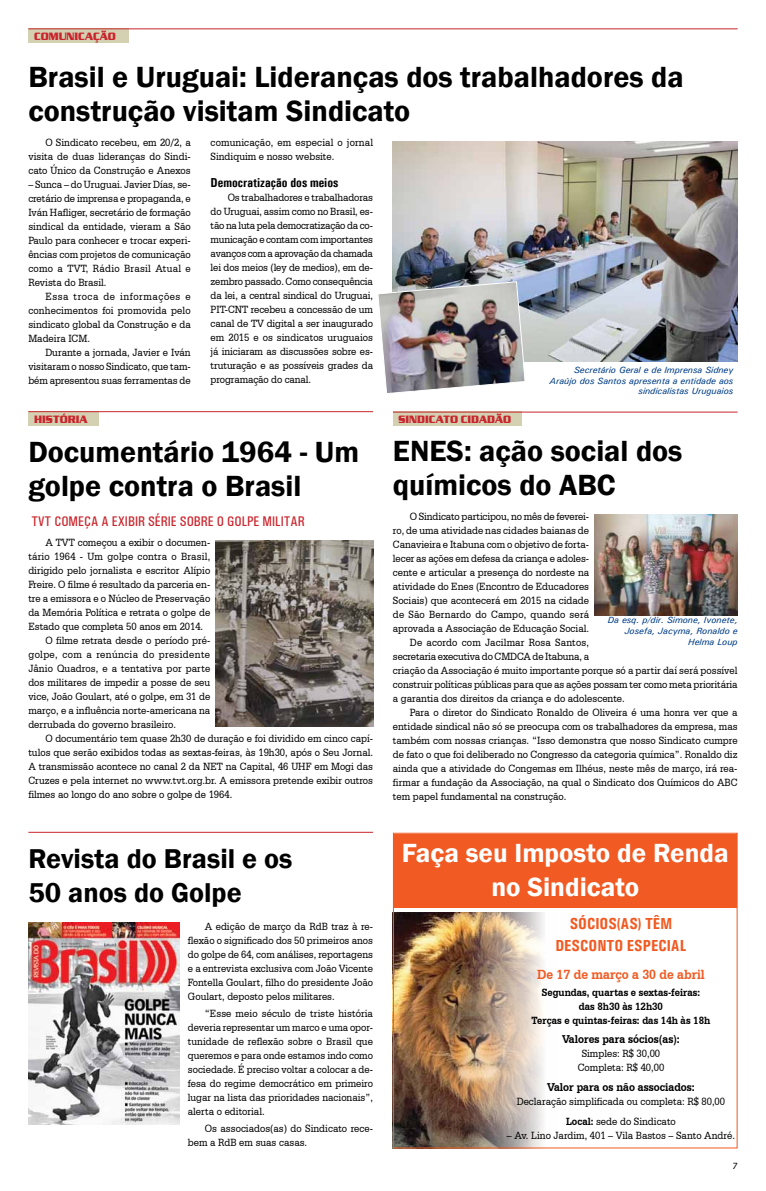
<style>
.page{position:relative;width:766px;height:1191px;background:#fff}
.page>*{position:absolute;margin:0;border:0;box-sizing:border-box;transform-origin:0 0}
.t1{font:600 30px/34px "Franklin Gothic";color:#000}
.t2{font:600 28px/34px "Franklin Gothic";color:#000}
.t3{font:600 27px/34px "Franklin Gothic";color:#fff;text-align:center}
.t4{font:700 condensed 16px "Univers";color:#f15a22}
.t5{font:500 condensed 14px "Univers";color:#c9252c}
.t6{font:700 14px "Serifa BT";color:#f15a22;scale:.9 1}
.t7{font:700 condensed 13px "Univers";color:#000}
.t8{font:700 12px "Serifa BT";color:#000;scale:.9 1}
.t9{font:11px/14px "Serifa BT";color:#000;text-align:justify;scale:.9 1}
.t10{font:700 11px/14px "Serifa BT";color:#000;text-align:center;scale:.9 1}
.t11{font:700 11px "Serpentine D";color:#c9252c;scale:.9 1}
.t12{font:11px "Serifa BT";letter-spacing:.02em;color:#000;scale:.9 1}
.t13{font:11px "Serifa BT";letter-spacing:.035em;color:#000;scale:.9 1}
.t14{font:italic 500 9px/10.8px "Univers";color:#023f88;text-align:right}
.t15{font:italic 500 9px "Univers";color:#000}
.s1{font-weight:700}
</style>
<div class="page">
<img style="left:395px;top:912px;width:149px;height:234px">
<div style="left:393px;top:833px;width:343px;height:74px;background:#f15a22"></div>
<div style="left:28px;top:28px;width:100px;height:15px;background:#d4d1b3"></div>
<hr style="left:28px;top:28px;width:709px;height:1px;background:#c9252c">
<div style="left:28px;top:411px;width:71px;height:14px;background:#d4d1b3"></div>
<hr style="left:28px;top:411px;width:345px;height:1px;background:#c9252c">
<div style="left:393px;top:411px;width:128px;height:15px;background:#d4d1b3"></div>
<hr style="left:393px;top:411px;width:344px;height:1px;background:#c9252c">
<img style="left:594px;top:515px;width:143px;height:100px">
<div style="left:393px;top:832px;width:344px;height:316px;border:1px solid #f15a22"></div>
<img style="left:393px;top:142px;width:344px;height:219px">
<img style="left:378px;top:281px;width:148px;height:112px">
<img style="left:216px;top:540px;width:157px;height:187px">
<img style="left:28px;top:922px;width:151px;height:202px">
<hr style="left:28px;top:831px;width:345px;height:1px;background:#c9252c">
<p class="t11" style="left:34px;top:30px;width:92px">COMUNICAÇÃO</p>
<h1 class="t1" style="left:28px;top:60px;width:656px">Brasil e Uruguai: Lideranças dos trabalhadores da construção visitam Sindicato</h1>
<p class="t9" style="left:210px;top:135px;width:182px">comunicação, em especial o jornal<br>Sindiquim e nosso website.</p>
<p class="t7" style="left:210px;top:174px;width:129px">DEMOCRATIZAÇÃO DOS MEIOS</p>
<p class="t9" style="left:210px;top:190px;width:182px;text-indent:17px">Os trabalhadores e trabalhadoras do Uruguai, assim como no Brasil, es&shy;tão na luta pela democratização da co&shy;municação e contam com importantes avanços com a aprovação da chamada lei dos meios (ley de medios), em de&shy;zembro passado. Como consequência da lei, a central sindical do Uruguai, PIT-CNT recebeu a concessão de um canal de TV digital a ser inaugurado em 2015 e os sindicatos uruguaios já iniciaram as discussões sobre es&shy;truturação e as possíveis grades da programação do canal.</p>
<p class="t11" style="left:34px;top:413px;width:61px">HISTÓRIA</p>
<p class="t11" style="left:398px;top:413px;width:127px">SINDICATO CIDADÃO</p>
<p class="t9" style="left:28px;top:135px;width:182px;text-indent:17px">O Sindicato recebeu, em 20/2, a visita de duas lideranças do Sindi&shy;cato Único da Construção e Anexos</p>
<p class="t9" style="left:28px;top:177px;width:182px">– Sunca – do Uruguai. Javier Días, se&shy;cretário de imprensa e propaganda, e Iván Hafliger, secretário de formação sindical da entidade, vieram a São Paulo para conhecer e trocar experi&shy;ências com projetos de comunicação como a TVT, Rádio Brasil Atual e Revista do Brasil.</p>
<p class="t9" style="left:28px;top:289px;width:182px;text-indent:17px">Essa troca de informações e conhecimentos foi promovida pelo sindicato global da Construção e da Madeira ICM.</p>
<p class="t9" style="left:28px;top:345px;width:182px;text-indent:17px">Durante a jornada, Javier e Iván visitaram o nosso Sindicato, que tam&shy;bém apresentou suas ferramentas de</p>
<p class="t14" style="left:549px;top:364px;width:185px">Secretário Geral e de Imprensa Sidney<br>Araújo dos Santos apresenta a entidade aos sindicalistas Uruguaios</p>
<h1 class="t1" style="left:28px;top:436px;width:332px">Documentário 1964 - Um golpe contra o Brasil</h1>
<p class="t5" style="left:31px;top:513px;width:274px">TVT COMEÇA A EXIBIR SÉRIE SOBRE O GOLPE MILITAR</p>
<p class="t9" style="left:45px;top:535px;width:185px">A TVT começou a exibir o documen-</p>
<p class="t12" style="left:28px;top:549px;width:204px">tário 1964 - Um golpe contra o Brasil,</p>
<p class="t9" style="left:28px;top:563px;width:203px">dirigido pelo jornalista e escritor Alípio</p>
<p class="t9" style="left:28px;top:577px;width:203px">Freire. O filme é resultado da parceria en-</p>
<p class="t9" style="left:28px;top:591px;width:203px">tre a emissora e o Núcleo de Preservação</p>
<p class="t9" style="left:28px;top:605px;width:203px">da Memória Política e retrata o golpe de</p>
<p class="t9" style="left:28px;top:619px;width:196px">Estado que completa 50 anos em 2014.</p>
<p class="t9" style="left:45px;top:633px;width:185px">O filme retrata desde o período pré-</p>
<p class="t13" style="left:28px;top:647px;width:203px">golpe, com a renúncia do presidente</p>
<p class="t9" style="left:28px;top:661px;width:203px">Jânio Quadros, e a tentativa por parte</p>
<p class="t9" style="left:28px;top:675px;width:203px">dos militares de impedir a posse de seu</p>
<p class="t9" style="left:28px;top:689px;width:204px">vice, João Goulart, até o golpe, em 31 de</p>
<p class="t9" style="left:28px;top:703px;width:204px">março, e a influência norte-americana na</p>
<p class="t9" style="left:28px;top:717px;width:165px">derrubada do governo brasileiro.</p>
<p class="t9" style="left:45px;top:731px;width:365px">O documentário tem quase 2h30 de duração e foi dividido em cinco capí-</p>
<p class="t9" style="left:28px;top:745px;width:384px">tulos que serão exibidos todas as sextas-feiras, às 19h30, após o Seu Jornal.</p>
<p class="t9" style="left:28px;top:759px;width:384px">A transmissão acontece no canal 2 da NET na Capital, 46 UHF em Mogi das</p>
<p class="t9" style="left:28px;top:773px;width:384px">Cruzes e pela internet no www.tvt.org.br. A emissora pretende exibir outros</p>
<p class="t9" style="left:28px;top:787px;width:228px">filmes ao longo do ano sobre o golpe de 1964.</p>
<h2 class="t2" style="left:28px;top:842px;width:265px">Revista do Brasil e os<br>50 anos do Golpe</h2>
<p class="t9" style="left:188px;top:919px;width:207px;text-indent:17px">A edição de março da RdB traz à re&shy;flexão o significado dos 50 primeiros anos do golpe de 64, com análises, reportagens e a entrevista exclusiva com João Vicente Fontella Goulart, filho do presidente João Goulart, deposto pelos militares.</p>
<p class="t9" style="left:188px;top:1006px;width:207px;text-indent:17px">“Esse meio século de triste história deveria representar um marco e uma opor&shy;tunidade de reflexão sobre o Brasil que queremos e para onde estamos indo como sociedade. É preciso voltar a colocar a de&shy;fesa do regime democrático em primeiro lugar na lista das prioridades nacionais”, alerta o editorial.</p>
<p class="t9" style="left:188px;top:1121px;width:207px;text-indent:17px">Os associados(as) do Sindicato rece&shy;bem a RdB em suas casas.</p>
<h1 class="t1" style="left:393px;top:434px;width:291px">ENES: ação social dos químicos do ABC</h1>
<p class="t9" style="left:410px;top:509px;width:200px">O Sindicato participou, no mês de feverei-</p>
<p class="t9" style="left:393px;top:523px;width:219px">ro, de uma atividade nas cidades baianas de</p>
<p class="t9" style="left:393px;top:537px;width:219px">Canavieira e Itabuna com o objetivo de forta-</p>
<p class="t9" style="left:393px;top:551px;width:219px">lecer as ações em defesa da criança e adoles-</p>
<p class="t9" style="left:393px;top:565px;width:219px">cente e articular a presença do nordeste na</p>
<p class="t9" style="left:393px;top:579px;width:219px">atividade do Enes (Encontro de Educadores</p>
<p class="t9" style="left:393px;top:593px;width:219px">Sociais) que acontecerá em 2015 na cidade</p>
<p class="t9" style="left:393px;top:607px;width:219px">de São Bernardo do Campo, quando será</p>
<p class="t9" style="left:393px;top:621px;width:219px">aprovada a Associação de Educação Social.</p>
<p class="t9" style="left:410px;top:635px;width:200px">De acordo com Jacilmar Rosa Santos,</p>
<p class="t9" style="left:393px;top:649px;width:219px">secretaria executiva do CMDCA de Itabuna, a</p>
<p class="t9" style="left:393px;top:663px;width:384px">criação da Associação é muito importante porque só a partir daí será possível</p>
<p class="t9" style="left:393px;top:677px;width:384px">construir políticas públicas para que as ações possam ter como meta prioritária</p>
<p class="t9" style="left:393px;top:691px;width:259px">a garantia dos direitos da criança e do adolescente.</p>
<p class="t9" style="left:410px;top:705px;width:365px">Para o diretor do Sindicato Ronaldo de Oliveira é uma honra ver que a</p>
<p class="t9" style="left:393px;top:719px;width:384px">entidade sindical não só se preocupa com os trabalhadores da empresa, mas</p>
<p class="t9" style="left:393px;top:733px;width:384px">também com nossas crianças. “Isso demonstra que nosso Sindicato cumpre</p>
<p class="t9" style="left:393px;top:747px;width:384px">de fato o que foi deliberado no Congresso da categoria química”. Ronaldo diz</p>
<p class="t9" style="left:393px;top:761px;width:384px">ainda que a atividade do Congemas em Ilhéus, neste mês de março, irá rea-</p>
<p class="t9" style="left:393px;top:775px;width:384px">firmar a fundação da Associação, na qual o Sindicato dos Químicos do ABC</p>
<p class="t9" style="left:393px;top:789px;width:194px">tem papel fundamental na construção.</p>
<p class="t14" style="left:607px;top:614px;width:131px">Da esq. p/dir. Simone, Ivonete,<br>Josefa, Jacyma, Ronaldo e<br>Helma Loup</p>
<h3 class="t3" style="left:401px;top:836px;width:328px">Faça seu Imposto de Renda no Sindicato</h3>
<h3 class="t4" style="left:569px;top:913px;width:26px">SÓCIOS</h3>
<h3 class="t4" style="left:616px;top:913px;width:55px">(AS) TÊM</h3>
<h3 class="t4" style="left:555px;top:935px;width:10px">DESCONTO</h3>
<h3 class="t4" style="left:626px;top:935px;width:8px">ESPECI</h3>
<h3 class="t4" style="left:670px;top:935px;width:14px">AL</h3>
<p class="t6" style="left:537px;top:965px;width:188px">De 17 de março a 30 de abril</p>
<p class="t10" style="left:531px;top:984px;width:200px">Segundas, quartas e sextas-feiras:<br>das 8h30 às 12h30<br>Terças e quintas-feiras: das 14h às 18h</p>
<p class="t8" style="left:562px;top:1032px;width:132px">Valores para sócios(as):</p>
<p class="t9" style="left:577px;top:1046px;width:98px;text-align:center">Simples: R$ 30,00<br>Completa: R$ 40,00</p>
<p class="t8" style="left:547px;top:1079px;width:166px">Valor para os não associados:</p>
<p class="t9" style="left:516px;top:1091px;width:233px;line-height:19.7px;text-align:center">Declaração simplificada ou completa: R$ 80,00<br><span class="s1">Local:</span> sede do Sindicato</p>
<p class="t9" style="left:506px;top:1128px;width:255px">– Av. Lino Jardim, 401 – Vila Bastos – Santo André.</p>
<p class="t15" style="left:731px;top:1159px;width:7px">7</p>
</div>
